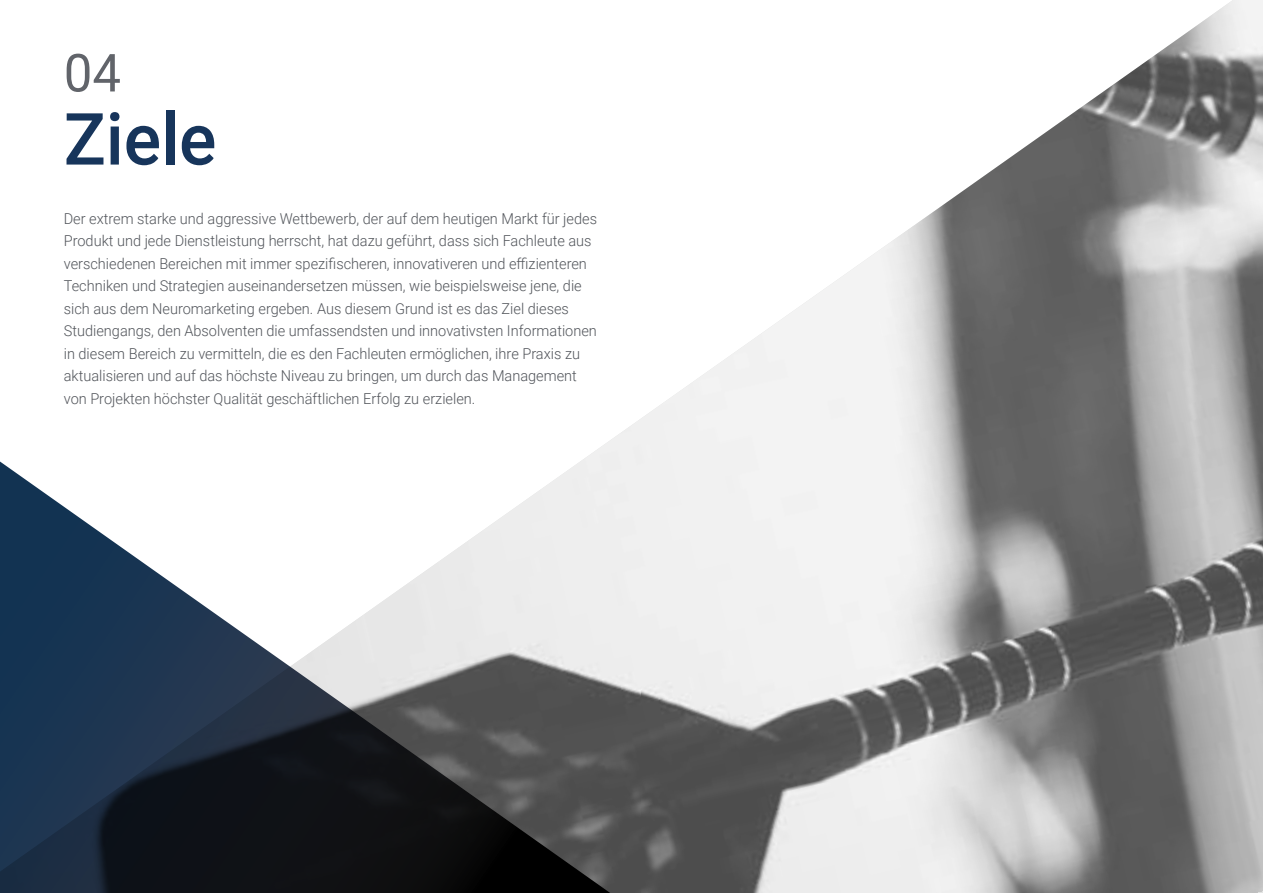
<style>
.page{position:relative;width:1263px;height:893px;background:#fff}
.page>*{position:absolute;margin:0;border:0;box-sizing:border-box;transform-origin:0 0}
.t1{font:500 72px "Roboto";color:#17355b}
.t2{font:52.5px "Roboto";color:#61646a}
.t3{font:300 15px/22.5px "Roboto";color:#52555b}
</style>
<div class="page">
<img style="left:603px;top:0;width:660px;height:893px">
<svg style="left:0;top:446px;width:640px;height:447px"></svg>
<h2 class="t2" style="left:64px;top:36px;width:59px">04</h2>
<h1 class="t1" style="left:64px;top:89px;width:154px">Ziele</h1>
<p class="t3" style="left:64px;top:207px;width:535px">Der extrem starke und aggressive Wettbewerb, der auf dem heutigen Markt für jedes Produkt und jede Dienstleistung herrscht, hat dazu geführt, dass sich Fachleute aus verschiedenen Bereichen mit immer spezifischeren, innovativeren und effizienteren Techniken und Strategien auseinandersetzen müssen, wie beispielsweise jene, die sich aus dem Neuromarketing ergeben. Aus diesem Grund ist es das Ziel dieses Studiengangs, den Absolventen die umfassendsten und innovativsten Informationen in diesem Bereich zu vermitteln, die es den Fachleuten ermöglichen, ihre Praxis zu aktualisieren und auf das höchste Niveau zu bringen, um durch das Management von Projekten höchster Qualität geschäftlichen Erfolg zu erzielen.</p>
</div>
